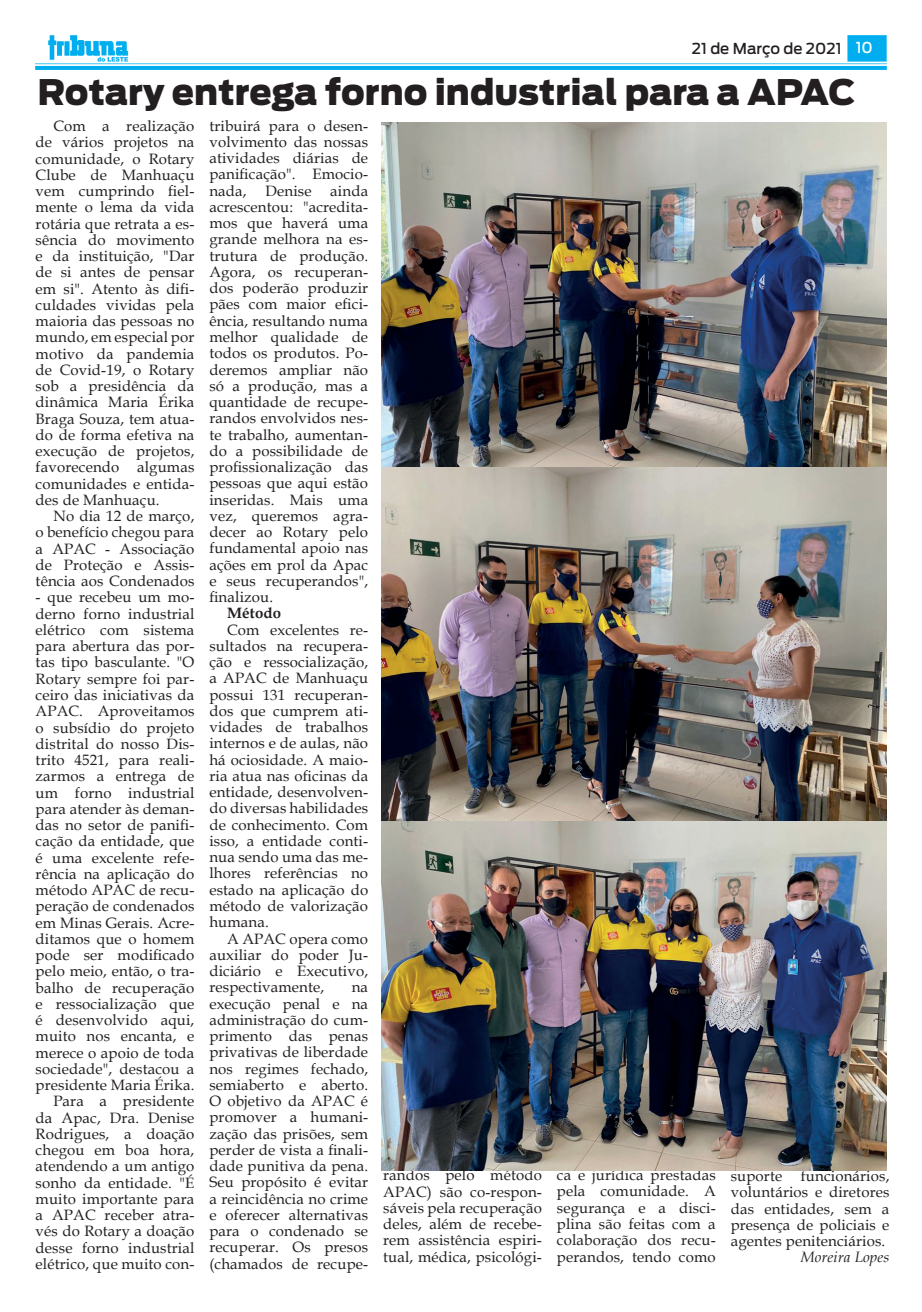
<style>
.page{position:relative;width:922px;height:1312px;background:#fff}
.page>*{position:absolute;margin:0;border:0;box-sizing:border-box;transform-origin:0 0}
.t1{font:900 35px "Antenna";color:#231f20}
.t2{font:15px/16.2px "Book Antiqua";letter-spacing:.01em;color:#231f20;text-align:justify}
.t3{font:500 15px "Antenna";color:#231f20}
.t4{font:italic 15px "Book Antiqua";letter-spacing:.01em;color:#231f20}
.t5{font:700 15px "Book Antiqua";letter-spacing:.01em;color:#231f20}
.t6{font:500 15px "Antenna";color:#fff}
</style>
<div class="page">
<img style="left:35px;top:35px;width:851px;height:34px">
<img style="left:382px;top:466px;width:504px;height:354px">
<img style="left:382px;top:820px;width:504px;height:349px">
<img style="left:382px;top:122px;width:504px;height:344px">
<p class="t6" style="left:855px;top:38px;width:19px">10</p>
<p class="t3" style="left:691px;top:40px;width:151px">21 de Março de 2021</p>
<h1 class="t1" style="left:38px;top:72px;width:819px">Rotary entrega forno industrial para a APAC</h1>
<p class="t2" style="left:36px;top:117px;width:160px;text-indent:18px">Com a realização de vários projetos na comunidade, o Rotary Clube de Manhuaçu vem cumprindo fiel&shy;mente o lema da vida rotária que retrata a es&shy;sência do movimento e da instituição, "Dar de si antes de pensar em si". Atento às difi&shy;culdades vividas pela maioria das pessoas no mundo, em especial por motivo da pandemia de Covid-19, o Rotary sob a presidência da dinâmica Maria Érika Braga Souza, tem atua&shy;do de forma efetiva na execução de projetos, favorecendo algumas comunidades e entida&shy;des de Manhuaçu.</p>
<p class="t2" style="left:36px;top:507px;width:160px;text-indent:18px">No dia 12 de março, o benefício chegou para a APAC - Associação de Proteção e Assis&shy;tência aos Condenados</p>
<p class="t2" style="left:36px;top:588px;width:160px;text-align:right">- que recebeu um mo&shy;derno forno industrial elétrico com sistema para abertura das por&shy;tas tipo basculante. "O<br>Rotary sempre foi par&shy;ceiro das iniciativas da<br>APAC. Aproveitamos o subsídio do projeto distrital do nosso Dis&shy;trito 4521, para reali&shy;zarmos a entrega de um forno industrial para atender às deman&shy;das no setor de panifi&shy;cação da entidade, que é uma excelente refe&shy;rência na aplicação do método APAC de recu&shy;peração de condenados em Minas Gerais. Acre&shy;ditamos que o homem pode ser modificado pelo meio, então, o tra&shy;balho de recuperação e ressocialização que é desenvolvido aqui, muito nos encanta, e merece o apoio de toda sociedade", destacou a presidente Maria Érika.<br>Para a presidente da Apac, Dra. Denise<br>Rodrigues, a doação chegou em boa hora, atendendo a um antigo sonho da entidade. "É muito importante para a APAC receber atra&shy;vés do Rotary a doação desse forno industrial elétrico, que muito con-</p>
<p class="t2" style="left:209px;top:117px;width:160px">tribuirá para o desen&shy;volvimento das nossas atividades diárias de panificação". Emocio&shy;nada, Denise ainda acrescentou: "acredita&shy;mos que haverá uma grande melhora na es&shy;trutura de produção.<br>Agora, os recuperan&shy;dos poderão produzir pães com maior efici&shy;ência, resultando numa melhor qualidade de todos os produtos. Po&shy;deremos ampliar não só a produção, mas a quantidade de recupe&shy;randos envolvidos nes&shy;te trabalho, aumentan&shy;do a possibilidade de profissionalização das pessoas que aqui estão inseridas. Mais uma vez, queremos agra&shy;decer ao Rotary pelo fundamental apoio nas ações em prol da Apac e seus recuperandos", finalizou.</p>
<p class="t5" style="left:227px;top:603px;width:56px">Método</p>
<p class="t2" style="left:209px;top:621px;width:160px;text-indent:18px">Com excelentes re&shy;sultados na recupera&shy;ção e ressocialização, a APAC de Manhuaçu possui 131 recuperan&shy;dos que cumprem ati&shy;vidades de trabalhos internos e de aulas, não há ociosidade. A maio&shy;ria atua nas oficinas da entidade, desenvolven&shy;do diversas habilidades de conhecimento. Com isso, a entidade conti&shy;nua sendo uma das me&shy;lhores referências no estado na aplicação do método de valorização humana.</p>
<p class="t2" style="left:209px;top:929px;width:160px;text-indent:18px">A APAC opera como auxiliar do poder Ju&shy;diciário e Executivo, respectivamente,</p>
<p class="t2" style="left:209px;top:978px;width:160px;text-indent:142px">na execução penal e na administração do cum&shy;primento das penas privativas de liberdade nos regimes fechado, semiaberto e aberto.<br>O objetivo da APAC é promover a humani&shy;zação das prisões, sem perder de vista a finali&shy;dade punitiva da pena.<br>Seu propósito é evitar a reincidência no crime e oferecer alternativas para o condenado se recuperar. Os presos (chamados de recupe-</p>
<p class="t2" style="left:383px;top:1166px;width:160px">randos pelo método APAC) são co-respon&shy;sáveis pela recuperação deles, além de recebe&shy;rem assistência espiri&shy;tual, médica, psicológi-</p>
<p class="t2" style="left:557px;top:1166px;width:160px">ca e jurídica prestadas pela comunidade. A segurança e a disci&shy;plina são feitas com a colaboração dos recu&shy;perandos, tendo como</p>
<p class="t2" style="left:730px;top:1167px;width:160px">suporte funcionários, voluntários e diretores das entidades, sem a presença de policiais e agentes penitenciários.</p>
<p class="t4" style="left:800px;top:1246px;width:90px">Moreira Lopes</p>
</div>
